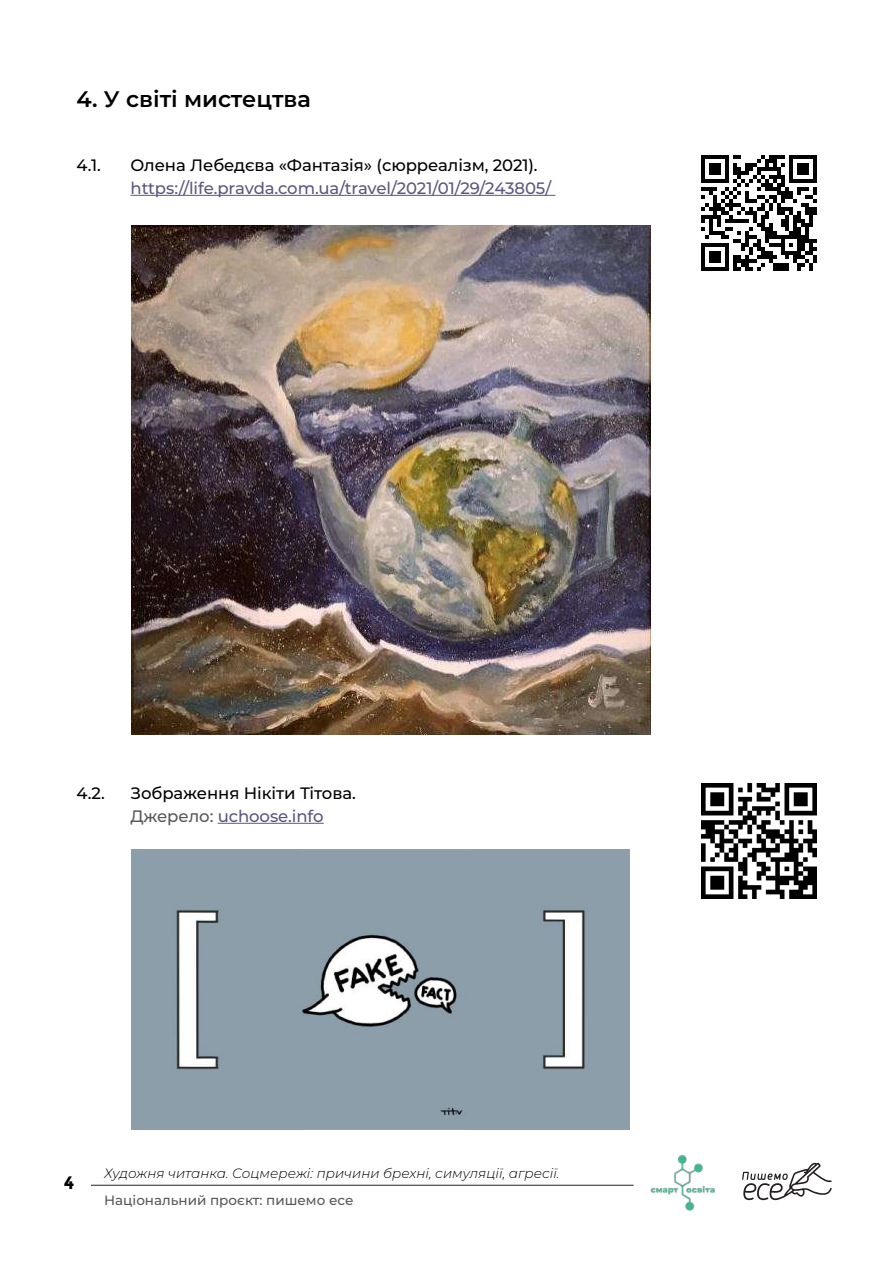
<style>
.page{position:relative;width:893px;height:1263px;background:#fff}
.page>*{position:absolute;margin:0;border:0;box-sizing:border-box;transform-origin:0 0}
.t1{font:600 22.5px "Montserrat";color:#000001}
.t2{font:700 18px "Montserrat";color:#000001}
.t3{font:500 16.5px/22.5px "Montserrat";letter-spacing:-.005em;color:#000002}
.t4{font:500 16.5px "Montserrat";letter-spacing:-.005em;color:#5f5680}
.t5{font:italic 300 13.5px "Montserrat";color:#000001}
.t6{font:500 13.5px "Montserrat";color:#57585a}
.s1{color:#57585a}
.s2{color:#5f5680}
</style>
<div class="page">
<hr style="left:131px;top:195px;width:424px;height:1px;background:#5f5680">
<img style="left:702px;top:155px;width:114px;height:115px">
<hr style="left:218px;top:823px;width:106px;height:1px;background:#5f5680">
<img style="left:702px;top:783px;width:114px;height:115px">
<img style="left:132px;top:225px;width:518px;height:510px">
<img style="left:132px;top:850px;width:497px;height:279px">
<hr style="left:91px;top:1185px;width:543px;height:1px;background:#231f20">
<svg style="left:742px;top:1162px;width:90px;height:38px"></svg>
<img style="left:650px;top:1154px;width:65px;height:57px">
<h1 class="t1" style="left:77px;top:84px;width:236px">4. У світі мистецтва</h1>
<p class="t3" style="left:77px;top:153px;width:26px">4.1.</p>
<p class="t3" style="left:131px;top:153px;width:409px">Олена Лебедєва «Фантазія» (сюрреалізм, 2021).</p>
<p class="t4" style="left:131px;top:176px;width:422px">https://life.pravda.com.ua/travel/2021/01/29/243805/</p>
<p class="t3" style="left:77px;top:781px;width:30px">4.2.</p>
<p class="t3" style="left:131px;top:781px;width:227px">Зображення Нікіти Тітова.<br><span class="s1">Джерело:</span> <span class="s2">uchoose.info</span></p>
<p class="t2" style="left:64px;top:1172px;width:12px">4</p>
<p class="t5" style="left:104px;top:1164px;width:457px">Художня читанка. Соцмережі: причини брехні, симуляції, агресії.</p>
<p class="t6" style="left:104px;top:1190px;width:251px">Національний проєкт: пишемо есе</p>
</div>
